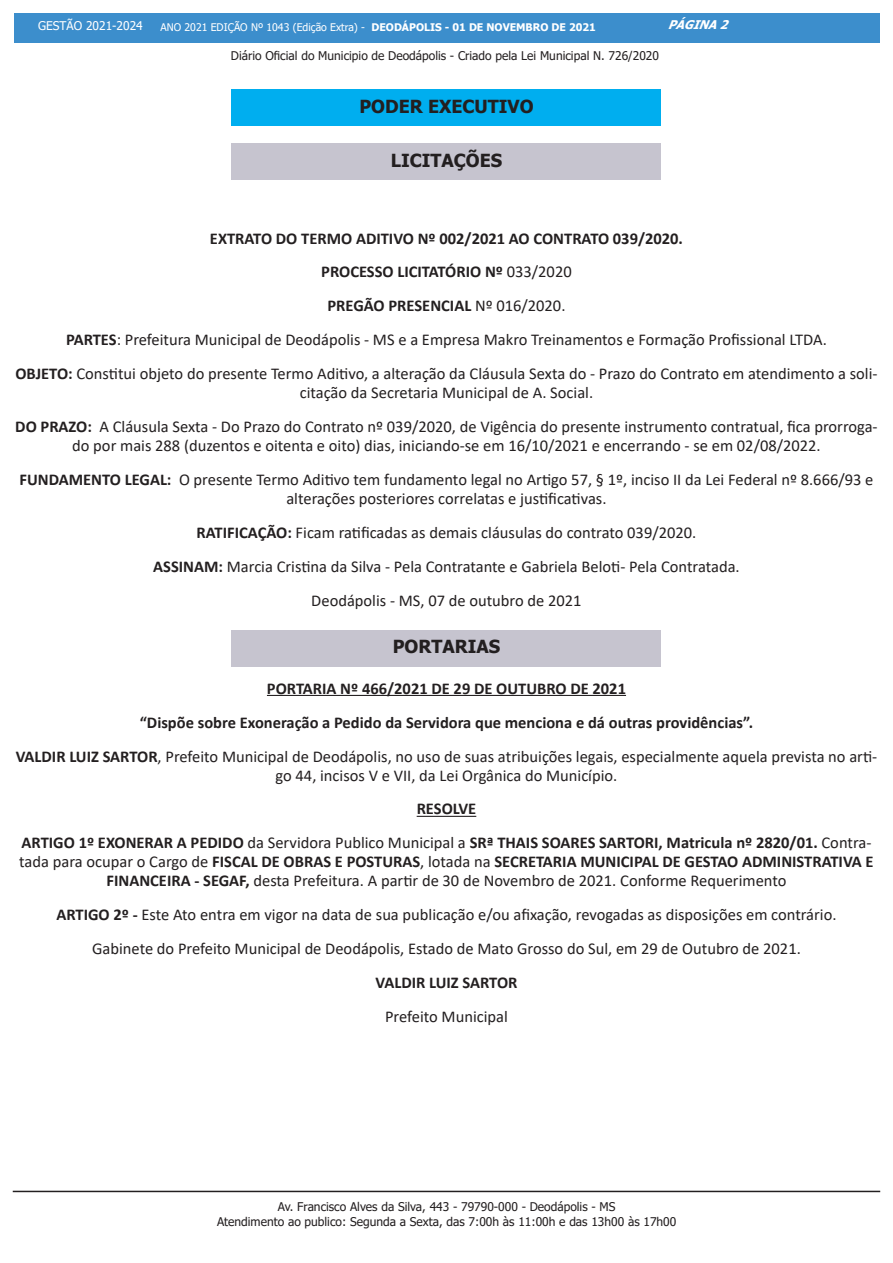
<style>
.page{position:relative;width:893px;height:1263px;background:#fff}
.page>*{position:absolute;margin:0;border:0;box-sizing:border-box;transform-origin:0 0}
.t1{font:700 18px "Tahoma";color:#231f20}
.t2{font:16.5px/18.9px "Calibri";color:#231f20;text-align:center}
.t3{font:700 16.5px/19px "Calibri";color:#231f20;text-align:center}
.t4{font:12px/14.4px "Tahoma";color:#231f20;text-align:center}
.t5{font:12px "Tahoma";color:#fff}
.t6{font:italic 700 12px "Tahoma";color:#fff}
.t7{font:10.5px "Tahoma";color:#fff}
.s1{font-weight:700}
.s2{font-weight:400}
</style>
<div class="page">
<div style="left:14px;top:14px;width:865px;height:29px;background:#3c8ecc"></div>
<hr style="left:13px;top:1191px;width:867px;height:1px;background:#231f20">
<hr style="left:267px;top:695px;width:359px;height:1px;background:#231f20">
<hr style="left:417px;top:816px;width:59px;height:1px;background:#231f20">
<div style="left:232px;top:90px;width:429px;height:36px;background:#00aeef"></div>
<div style="left:232px;top:144px;width:429px;height:36px;background:#c6c4cf"></div>
<div style="left:232px;top:630px;width:429px;height:36px;background:#c6c4cf"></div>
<p class="t5" style="left:38px;top:18px;width:106px">GESTÃO 2021-2024</p>
<p class="t7" style="left:161px;top:20px;width:437px">ANO 2021 EDIÇÃO Nº 1043 (Edição Extra) - <span class="s1">DEODÁPOLIS - 01 DE NOVEMBRO DE 2021</span></p>
<p class="t6" style="left:668px;top:16px;width:68px">PÁGINA2</p>
<p class="t4" style="left:231px;top:49px;width:430px">Diário Oficial do Municipio de Deodápolis - Criado pela Lei Municipal N. 726/2020</p>
<p class="t1" style="left:359px;top:94px;width:176px">PODER EXECUTIVO</p>
<p class="t1" style="left:391px;top:148px;width:113px">LICITAÇÕES</p>
<p class="t3" style="left:210px;top:228px;width:474px">EXTRATO DO TERMO ADITIVO Nº 002/2021 AO CONTRATO 039/2020.</p>
<p class="t3" style="left:321px;top:262px;width:252px">PROCESSO LICITATÓRIO Nº <span class="s2">033/2020</span></p>
<p class="t3" style="left:327px;top:296px;width:240px">PREGÃO PRESENCIAL <span class="s2">Nº 016/2020.</span></p>
<p class="t2" style="left:66px;top:330px;width:762px"><span class="s1">PARTES</span>: Prefeitura Municipal de Deodápolis - MS e a Empresa Makro Treinamentos e Formação Profissional LTDA.</p>
<p class="t2" style="left:15px;top:364px;width:864px"><span class="s1">OBJETO:</span> Constitui objeto do presente Termo Aditivo, a alteração da Cláusula Sexta do - Prazo do Contrato em atendimento a soli&shy;citação da Secretaria Municipal de A. Social.</p>
<p class="t2" style="left:15px;top:417px;width:864px"><span class="s1">DO PRAZO:</span> A Cláusula Sexta - Do Prazo do Contrato nº 039/2020, de Vigência do presente instrumento contratual, fica prorroga&shy;do por mais 288 (duzentos e oitenta e oito) dias, iniciando-se em 16/10/2021 e encerrando - se em 02/08/2022.</p>
<p class="t2" style="left:20px;top:470px;width:855px"><span class="s1">FUNDAMENTO LEGAL:</span> O presente Termo Aditivo tem fundamento legal no Artigo 57, § 1º, inciso II da Lei Federal nº 8.666/93 e alterações posteriores correlatas e justificativas.</p>
<p class="t2" style="left:197px;top:523px;width:501px"><span class="s1">RATIFICAÇÃO:</span> Ficam ratificadas as demais cláusulas do contrato 039/2020.</p>
<p class="t2" style="left:153px;top:557px;width:588px"><span class="s1">ASSINAM:</span> Marcia Cristina da Silva - Pela Contratante e Gabriela Beloti- Pela Contratada.</p>
<p class="t2" style="left:311px;top:591px;width:272px">Deodápolis - MS, 07 de outubro de 2021</p>
<p class="t1" style="left:393px;top:634px;width:109px">PORTARIAS</p>
<p class="t3" style="left:267px;top:678px;width:361px">PORTARIA Nº 466/2021 DE 29 DE OUTUBRO DE 2021</p>
<p class="t3" style="left:140px;top:712px;width:615px">“Dispõe sobre Exoneração a Pedido da Servidora que menciona e dá outras providências”.</p>
<p class="t2" style="left:16px;top:746px;width:863px"><span class="s1">VALDIR LUIZ SARTOR</span>, Prefeito Municipal de Deodápolis, no uso de suas atribuições legais, especialmente aquela prevista no arti&shy;go 44, incisos V e VII, da Lei Orgânica do Município.</p>
<p class="t3" style="left:417px;top:799px;width:61px">RESOLVE</p>
<p class="t3" style="left:19px;top:833px;width:856px">ARTIGO 1º EXONERAR A PEDIDO <span class="s2">da Servidora Publico Municipal a</span> SRª THAIS SOARES SARTORI, Matricula nº 2820/01. <span class="s2">Contra&shy;tada para ocupar o Cargo de</span> FISCAL DE OBRAS E POSTURAS<span class="s2">, lotada na</span> SECRETARIA MUNICIPAL DE GESTAO ADMINISTRATIVA E<br>FINANCEIRA - SEGAF, <span class="s2">desta Prefeitura. A partir de 30 de Novembro de 2021. Conforme Requerimento</span></p>
<p class="t2" style="left:56px;top:905px;width:782px"><span class="s1">ARTIGO 2º -</span> Este Ato entra em vigor na data de sua publicação e/ou afixação, revogadas as disposições em contrário.</p>
<p class="t2" style="left:92px;top:939px;width:710px">Gabinete do Prefeito Municipal de Deodápolis, Estado de Mato Grosso do Sul, em 29 de Outubro de 2021.</p>
<p class="t3" style="left:375px;top:973px;width:143px">VALDIR LUIZ SARTOR</p>
<p class="t2" style="left:385px;top:1007px;width:124px">Prefeito Municipal</p>
<p class="t4" style="left:217px;top:1200px;width:461px">Av. Francisco Alves da Silva, 443 - 79790-000 - Deodápolis - MS<br>Atendimento ao publico: Segunda a Sexta, das 7:00h às 11:00h e das 13h00 às 17h00</p>
</div>
